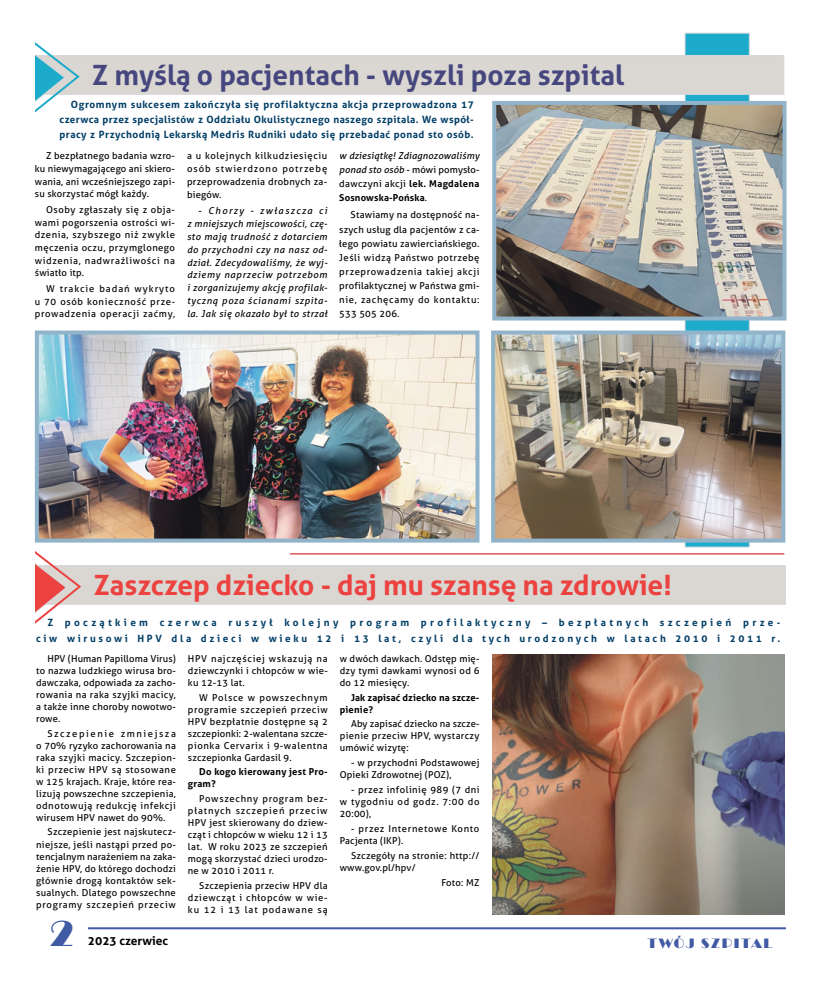
<style>
.page{position:relative;width:820px;height:993px;background:#fff}
.page>*{position:absolute;margin:0;border:0;box-sizing:border-box;transform-origin:0 0}
.t1{font:37px "Broadway";color:#415aa4}
.t2{font:700 28px "Aller";color:#ec4240}
.t3{font:700 28px "Aller";color:#46477e}
.t4{font:14px "Broadway";letter-spacing:.1em;color:#415aa4}
.t5{font:700 12px "Aller";color:#000}
.t6{font:700 10px/15px "Aller";letter-spacing:.265em;color:#003e66;text-align:justify}
.t7{font:700 10px/16px "Aller";letter-spacing:.315em;color:#003e66;text-align:right}
.t8{font:9.5px/12px "Aller";letter-spacing:.03em;color:#000;text-align:justify}
.t9{font:italic 9.5px/12.9px "Aller";letter-spacing:.04em;color:#000;text-align:justify}
.t10{font:700 9.5px/12px "Aller";letter-spacing:.015em;color:#000}
.t11{font:9.5px/12px "Aller";letter-spacing:.055em;color:#000}
.s1{font-style:normal}
.s2{font-weight:700;font-style:normal}
</style>
<div class="page">
<hr style="left:88px;top:926px;width:697px;height:2px;background:#415aa4">
<div style="left:684px;top:33px;width:65px;height:514px;background:#1cabca"></div>
<div style="left:34px;top:565px;width:751px;height:39px;background:#dad6d2"></div>
<svg style="left:34px;top:541px;width:49px;height:83px"></svg>
<img style="left:497px;top:106px;width:284px;height:209px">
<div style="left:492px;top:101px;width:294px;height:219px;border:4px solid #91b4ca"></div>
<hr style="left:290px;top:553px;width:494px;height:1px;background:#cd0100">
<img style="left:492px;top:654px;width:292px;height:260px">
<div style="left:32px;top:55px;width:752px;height:40px;background:#dad6d2"></div>
<svg style="left:34px;top:42px;width:47px;height:71px"></svg>
<div style="left:0;top:0;width:34px;height:869px;background:#fff"></div>
<img style="left:496px;top:335px;width:284px;height:202px">
<div style="left:491px;top:330px;width:294px;height:212px;border:4px solid #91b4ca"></div>
<img style="left:40px;top:335px;width:434px;height:202px">
<div style="left:35px;top:330px;width:444px;height:212px;border:4px solid #91b4ca"></div>
<h2 class="t3" style="left:92px;top:58px;width:533px">Z myślą o pacjentach - wyszli poza szpital</h2>
<p class="t6" style="left:60px;top:97px;width:415px;text-indent:11px">Ogromnym sukcesem zakończyła się profilaktyczna akcja przeprowadzona 17 czerwca przez specjalistów z Oddziału Okulistycznego naszego szpitala. We współ&shy;pracy z Przychodnią Lekarską Medris Rudniki udało się przebadać ponad sto osób.</p>
<p class="t8" style="left:35px;top:149px;width:142px;line-height:12.7px;text-indent:11px">Z bezpłatnego badania wzro&shy;ku niewymagającego ani skiero&shy;wania, ani wcześniejszego zapi&shy;su skorzystać mógł każdy.</p>
<p class="t8" style="left:35px;top:203px;width:142px;line-height:12.7px;text-indent:11px">Osoby zgłaszały się z obja&shy;wami pogorszenia ostrości wi&shy;dzenia, szybszego niż zwykle męczenia oczu, przymglonego widzenia, nadwrażliwości na światło itp.</p>
<p class="t8" style="left:35px;top:282px;width:142px;line-height:12.7px;text-indent:11px">W trakcie badań wykryto u 70 osób konieczność prze&shy;prowadzenia operacji zaćmy,</p>
<p class="t8" style="left:187px;top:149px;width:142px;line-height:12.9px">a u kolejnych kilkudziesięciu osób stwierdzono potrzebę przeprowadzenia drobnych za&shy;biegów.</p>
<p class="t9" style="left:187px;top:204px;width:142px;text-indent:11px"><span class="s1">-</span> Chorzy - zwłaszcza ci z mniejszych miejscowości, czę&shy;sto mają trudność z dotarciem do przychodni czy na nasz od&shy;dział. Zdecydowaliśmy, że wyj&shy;dziemy naprzeciw potrzebom i zorganizujemy akcję profilak&shy;tyczną poza ścianami szpita&shy;la. Jak się okazało był to strzał</p>
<p class="t9" style="left:339px;top:148px;width:142px;line-height:14.1px">w dziesiątkę! Zdiagnozowaliśmy ponad sto osób <span class="s1">- mówi pomysło&shy;dawczyni akcji</span> <span class="s2">lek. Magdalena Sosnowska-Pońska</span><span class="s1">.</span></p>
<p class="t8" style="left:339px;top:208px;width:142px;line-height:14.1px;text-indent:11px">Stawiamy na dostępność na&shy;szych usług dla pacjentów z ca&shy;łego powiatu zawierciańskiego.<br>Jeśli widzą Państwo potrzebę przeprowadzenia takiej akcji profilaktycznej w Państwa gmi&shy;nie, zachęcamy do kontaktu:<br>533 505 206.</p>
<h2 class="t2" style="left:93px;top:568px;width:579px">Zaszczep dziecko - daj mu szansę na zdrowie!</h2>
<p class="t7" style="left:36px;top:614px;width:745px">Z początkiem czerwca ruszył kolejny program profilaktyczny – bezpłatnych szczepień prze&shy;ciw wirusowi HPV dla dzieci w wieku 12 i 13 lat, czyli dla tych urodzonych w latach 2010 i 2011 r.</p>
<p class="t8" style="left:36px;top:652px;width:141px;text-indent:11px">HPV (Human Papilloma Virus) to nazwa ludzkiego wirusa bro&shy;dawczaka, odpowiada za zacho&shy;rowania na raka szyjki macicy, a także inne choroby nowotwo&shy;rowe.</p>
<p class="t8" style="left:36px;top:727px;width:141px;text-indent:11px">Szczepienie zmniejsza o 70% ryzyko zachorowania na raka szyjki macicy. Szczepion&shy;ki przeciw HPV są stosowane w 125 krajach. Kraje, które rea&shy;lizują powszechne szczepienia, odnotowują redukcję infekcji wirusem HPV nawet do 90%.</p>
<p class="t8" style="left:36px;top:825px;width:141px;text-indent:11px">Szczepienie jest najskutecz&shy;niejsze, jeśli nastąpi przed po&shy;tencjalnym narażeniem na zaka&shy;żenie HPV, do którego dochodzi głównie drogą kontaktów sek&shy;sualnych. Dlatego powszechne programy szczepień przeciw</p>
<p class="t8" style="left:188px;top:652px;width:141px">HPV najczęściej wskazują na dziewczynki i chłopców w wie&shy;ku 12-13 lat.</p>
<p class="t8" style="left:188px;top:691px;width:141px;text-indent:11px">W Polsce w powszechnym programie szczepień przeciw HPV bezpłatnie dostępne są 2 szczepionki: 2-walentana szcze&shy;pionka Cervarix i 9-walentna szczepionka Gardasil 9.</p>
<p class="t10" style="left:188px;top:765px;width:141px;text-indent:11px">Do kogo kierowany jest Pro&shy;gram?</p>
<p class="t8" style="left:188px;top:792px;width:141px;text-indent:11px">Powszechny program bez&shy;płatnych szczepień przeciw HPV jest skierowany do dziew&shy;cząt i chłopców w wieku 12 i 13 lat. W roku 2023 ze szczepień mogą skorzystać dzieci urodzo&shy;ne w 2010 i 2011 r.</p>
<p class="t8" style="left:188px;top:879px;width:141px;text-indent:11px">Szczepienia przeciw HPV dla dziewcząt i chłopców w wie&shy;ku 12 i 13 lat podawane są</p>
<p class="t8" style="left:339px;top:652px;width:141px">w dwóch dawkach. Odstęp mię&shy;dzy tymi dawkami wynosi od 6 do 12 miesięcy.</p>
<p class="t10" style="left:339px;top:690px;width:141px;text-indent:11px">Jak zapisać dziecko na szcze&shy;pienie?</p>
<p class="t8" style="left:339px;top:717px;width:141px;text-indent:11px">Aby zapisać dziecko na szcze&shy;pienie przeciw HPV, wystarczy umówić wizytę:</p>
<p class="t8" style="left:339px;top:756px;width:141px;text-indent:11px">- w przychodni Podstawowej<br>Opieki Zdrowotnej (POZ),</p>
<p class="t8" style="left:339px;top:783px;width:141px;text-indent:11px">- przez infolinię 989 (7 dni w tygodniu od godz. 7:00 do 20:00),</p>
<p class="t11" style="left:339px;top:822px;width:141px;text-indent:11px">- przez Internetowe Konto<br>Pacjenta (IKP).</p>
<p class="t8" style="left:339px;top:849px;width:141px;text-indent:11px">Szczegóły na stronie: http:// www.gov.pl/hpv/</p>
<p class="t8" style="left:441px;top:876px;width:39px">Foto: MZ</p>
<h1 class="t1" style="left:50px;top:912px;width:25px">2</h1>
<p class="t5" style="left:88px;top:933px;width:82px">2023 czerwiec</p>
<h3 class="t4" style="left:647px;top:935px;width:127px">TWÓJ SZPITAL</h3>
</div>
